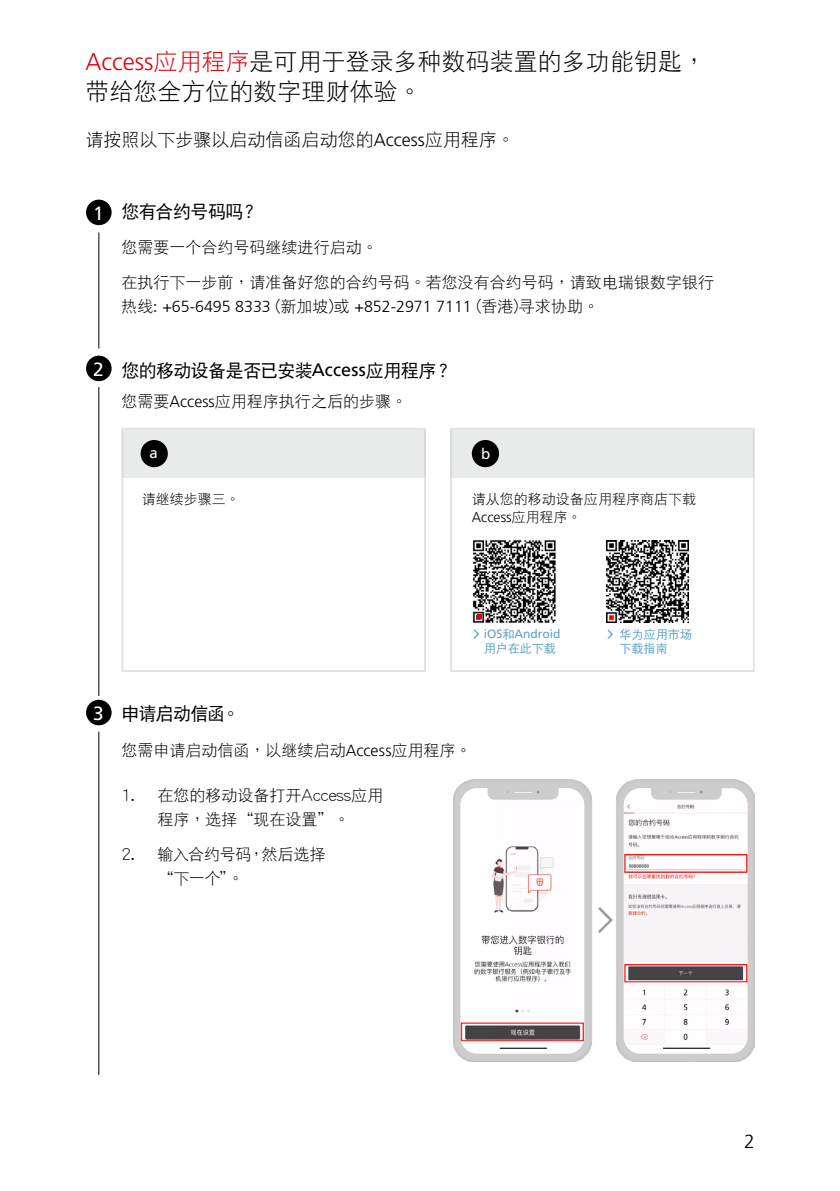
<style>
.page{position:relative;width:840px;height:1191px;background:#fff}
.page>*{position:absolute;margin:0;border:0;box-sizing:border-box;transform-origin:0 0}
.t1{font:24px/30px "DF Hei GB5 HK W3";color:#000}
.t2{font:19px "Frutigerfor UBS Web";color:#fff}
.t3{font:300 19px "Frutigerfor UBS Web";color:#000}
.t4{font:18px "DF Hei W5 GB5";letter-spacing:-.035em;color:#000}
.t5{font:18px "DF Hei GB5 HK W3";color:#000}
.t6{font:16px/24px "DF Hei GB5 HK W3";color:#000;text-align:center}
.t7{font:300 16px "Frutigerfor UBS Web";color:#000}
.t8{font:15px "Frutigerfor UBS Web";color:#fff}
.t9{font:14px "DF Hei GB5 HK W3";color:#000}
.t10{font:300 14px "Frutigerfor UBS Web";color:#000}
.t11{font:12px/14px "DF Hei W5 GB5";color:#5ba3c4}
.t12{font:12px "Frutigerfor UBS Web";color:#5ba3c4}
.s1{font-family:"Frutigerfor UBS Web";font-weight:300;color:#e3000b}
.s2{color:#e3000b}
.s3{font-family:"Frutigerfor UBS Web";font-weight:300}
.s4{font-family:"Frutigerfor UBS Web";font-size:19px;color:#fff}
.s5{font-family:"DF Hei GB5 HK W3";font-weight:400}
.s6{font-family:"Frutigerfor UBS Web"}
.s7{font-family:"DF Hei W5 GB5"}
</style>
<div class="page">
<div style="left:122px;top:430px;width:303px;height:47px;background:#e9eaea"></div>
<div style="left:450px;top:430px;width:303px;height:47px;background:#e9eaea"></div>
<div style="left:86px;top:200px;width:25px;height:25px;background:#000;border-radius:50%"></div>
<div style="left:86px;top:356px;width:25px;height:25px;background:#000;border-radius:50%"></div>
<hr style="left:98px;top:232px;width:1px;height:116px;background:#000">
<hr style="left:98px;top:387px;width:1px;height:309px;background:#000">
<hr style="left:98px;top:731px;width:1px;height:344px;background:#000">
<div style="left:140px;top:440px;width:28px;height:27px;background:#000;border-radius:50%"></div>
<div style="left:471px;top:440px;width:28px;height:27px;background:#000;border-radius:50%"></div>
<div style="left:86px;top:700px;width:25px;height:25px;background:#000;border-radius:50%"></div>
<svg style="left:473px;top:629px;width:6px;height:10px"></svg>
<svg style="left:607px;top:629px;width:5px;height:10px"></svg>
<img style="left:606px;top:541px;width:82px;height:81px">
<img style="left:453px;top:779px;width:301px;height:282px">
<img style="left:472px;top:540px;width:84px;height:83px">
<svg style="left:476px;top:614px;width:5px;height:5px"></svg>
<h1 class="t1" style="left:85px;top:46px;width:621px"><span class="s1">Access</span><span class="s2">應用程序</span>是可用於登錄多種數碼裝置的多功能鑰匙，帶給您全方位的數字理財體驗。</h1>
<p class="t5" style="left:85px;top:130px;width:430px">請按照以下步驟以啟動信函啟動您的<span class="s3">Access</span>應用程序。</p>
<p class="t4" style="left:93px;top:202px;width:166px"><span class="s4">1</span> 您有合約號碼嗎？</p>
<p class="t2" style="left:93px;top:358px;width:12px">2</p>
<p class="t6" style="left:121px;top:235px;width:257px">您需要一個合約號碼繼續進行啟動。</p>
<p class="t6" style="left:121px;top:270px;width:593px">在執行下一步前，請準備好您的合約號碼。若您沒有合約號碼，請致電瑞銀數字銀行</p>
<p class="t7" style="left:121px;top:297px;width:479px"><span class="s5">熱線:</span> +65-6495 8333 <span class="s5">(新加坡)或</span> +852-2971 7111 <span class="s5">(香港)尋求協助。</span></p>
<p class="t4" style="left:121px;top:361px;width:331px">您的移動設備是否已安裝<span class="s6">Access</span>應用程序？</p>
<p class="t6" style="left:121px;top:388px;width:287px">您需要<span class="s3">Access</span>應用程序執行之後的步驟。</p>
<p class="t8" style="left:149px;top:444px;width:10px">a</p>
<p class="t8" style="left:481px;top:445px;width:11px">b</p>
<p class="t9" style="left:142px;top:491px;width:99px">請繼續步驟三。</p>
<p class="t9" style="left:471px;top:492px;width:226px">請從您的移動設備應用程序商店下載</p>
<p class="t10" style="left:471px;top:509px;width:111px">Access<span class="s5">應用程序。</span></p>
<p class="t12" style="left:483px;top:627px;width:78px">iOS<span class="s7">和</span>Android</p>
<p class="t11" style="left:483px;top:641px;width:73px">用戶在此下載</p>
<p class="t2" style="left:93px;top:702px;width:12px">3</p>
<p class="t4" style="left:121px;top:704px;width:120px">申請啟動信函。</p>
<p class="t6" style="left:121px;top:737px;width:351px">您需申請啟動信函，以繼續啟動<span class="s3">Access</span>應用程序。</p>
<p class="t6" style="left:121px;top:782px;width:263px">1. 在您的移動設備打開Access應用程序，選擇“現在設置”。</p>
<p class="t6" style="left:157px;top:842px;width:170px;text-align:left;text-indent:-36px">2. 輸入合約號碼，然後選擇“下一個”。</p>
<p class="t11" style="left:619px;top:627px;width:73px">華為應用市場下載指南</p>
<p class="t3" style="left:743px;top:1131px;width:12px">2</p>
</div>
